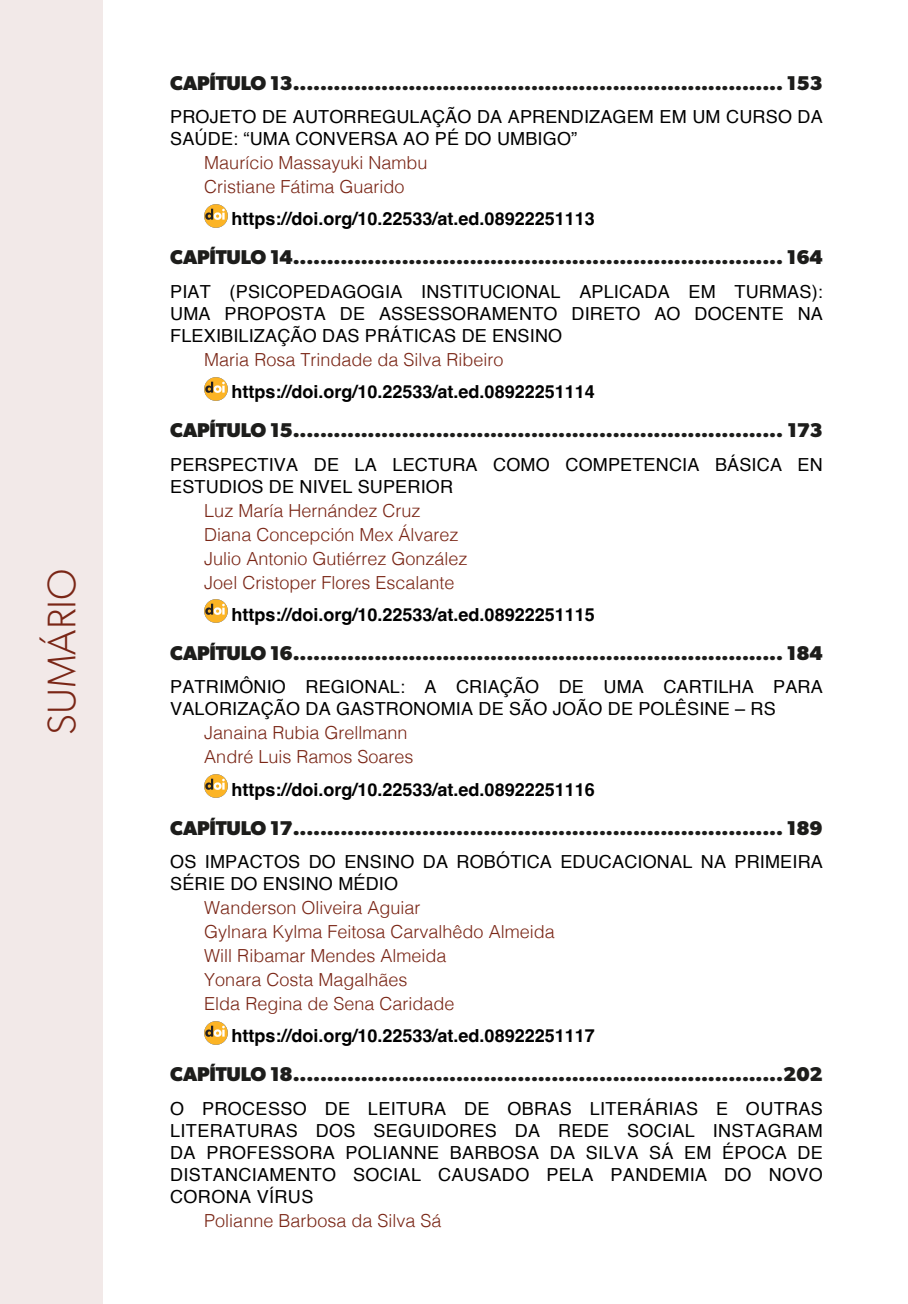
<style>
.page{position:relative;width:908px;height:1304px;background:#fff}
.page>*{position:absolute;margin:0;border:0;box-sizing:border-box;transform-origin:0 0}
.t1{font:300 40px "Gibson";color:#7a2616}
.t2{font:700 20px "Gibson";letter-spacing:-.01em;color:#1d1d1b}
.t3{font:18px/22px "Helvetica";letter-spacing:.01em;color:#000}
.t4{font:300 18px/24px "Helvetica";color:#7a2616}
.t5{font:700 18px "Helvetica";color:#000}
</style>
<div class="page">
<div style="left:0;top:0;width:103px;height:1304px;background:#f2e9e8"></div>
<img style="left:204px;top:204px;width:23px;height:23px">
<img style="left:204px;top:377px;width:23px;height:23px">
<img style="left:204px;top:600px;width:23px;height:23px">
<img style="left:204px;top:775px;width:23px;height:23px">
<img style="left:204px;top:1021px;width:23px;height:23px">
<h1 class="t1" style="left:37px;top:735px;width:167px;rotate:-90deg">SUMÁRIO</h1>
<p class="t2" style="left:170px;top:71px;width:653px">CAPÍTULO 13........................................................................ 153</p>
<p class="t3" style="left:170px;top:106px;width:653px">PROJETO DE AUTORREGULAÇÃO DA APRENDIZAGEM EM UM CURSO DA<br>SAÚDE: “UMA CONVERSA AO PÉ DO UMBIGO”</p>
<p class="t4" style="left:204px;top:149px;width:225px">Maurício Massayuki Nambu<br>Cristiane Fátima Guarido</p>
<p class="t5" style="left:231px;top:208px;width:365px">https://doi.org/10.22533/at.ed.08922251113</p>
<p class="t2" style="left:170px;top:246px;width:653px">CAPÍTULO 14........................................................................ 164</p>
<p class="t3" style="left:170px;top:281px;width:653px;text-align:justify">PIAT (PSICOPEDAGOGIA INSTITUCIONAL APLICADA EM TURMAS):<br>UMA PROPOSTA DE ASSESSORAMENTO DIRETO AO DOCENTE NA FLEXIBILIZAÇÃO DAS PRÁTICAS DE ENSINO</p>
<p class="t4" style="left:204px;top:346px;width:301px">Maria Rosa Trindade da Silva Ribeiro</p>
<p class="t5" style="left:231px;top:381px;width:365px">https://doi.org/10.22533/at.ed.08922251114</p>
<p class="t2" style="left:170px;top:418px;width:653px">CAPÍTULO 15........................................................................ 173</p>
<p class="t3" style="left:170px;top:454px;width:653px">PERSPECTIVA DE LA LECTURA COMO COMPETENCIA BÁSICA EN<br>ESTUDIOS DE NIVEL SUPERIOR</p>
<p class="t4" style="left:204px;top:497px;width:265px">Luz María Hernández Cruz<br>Diana Concepción Mex Álvarez<br>Julio Antonio Gutiérrez González<br>Joel Cristoper Flores Escalante</p>
<p class="t5" style="left:231px;top:604px;width:365px">https://doi.org/10.22533/at.ed.08922251115</p>
<p class="t2" style="left:170px;top:641px;width:653px">CAPÍTULO 16........................................................................ 184</p>
<p class="t3" style="left:170px;top:677px;width:653px">PATRIMÔNIO REGIONAL: A CRIAÇÃO DE UMA CARTILHA PARA<br>VALORIZAÇÃO DA GASTRONOMIA DE SÃO JOÃO DE POLÊSINE – RS</p>
<p class="t4" style="left:204px;top:720px;width:211px">Janaina Rubia Grellmann<br>André Luis Ramos Soares</p>
<p class="t5" style="left:231px;top:778px;width:365px">https://doi.org/10.22533/at.ed.08922251116</p>
<p class="t2" style="left:170px;top:816px;width:653px">CAPÍTULO 17........................................................................ 189</p>
<p class="t3" style="left:170px;top:851px;width:653px">OS IMPACTOS DO ENSINO DA ROBÓTICA EDUCACIONAL NA PRIMEIRA<br>SÉRIE DO ENSINO MÉDIO</p>
<p class="t4" style="left:204px;top:894px;width:352px">Wanderson Oliveira Aguiar<br>Gylnara Kylma Feitosa Carvalhêdo Almeida<br>Will Ribamar Mendes Almeida<br>Yonara Costa Magalhães<br>Elda Regina de Sena Caridade</p>
<p class="t5" style="left:231px;top:1025px;width:365px">https://doi.org/10.22533/at.ed.08922251117</p>
<p class="t2" style="left:170px;top:1063px;width:653px">CAPÍTULO 18........................................................................202</p>
<p class="t3" style="left:170px;top:1098px;width:653px;text-align:justify">O PROCESSO DE LEITURA DE OBRAS LITERÁRIAS E OUTRAS LITERATURAS DOS SEGUIDORES DA REDE SOCIAL INSTAGRAM DA PROFESSORA POLIANNE BARBOSA DA SILVA SÁ EM ÉPOCA DE DISTANCIAMENTO SOCIAL CAUSADO PELA PANDEMIA DO NOVO CORONA VÍRUS</p>
<p class="t4" style="left:204px;top:1207px;width:239px">Polianne Barbosa da Silva Sá</p>
</div>
